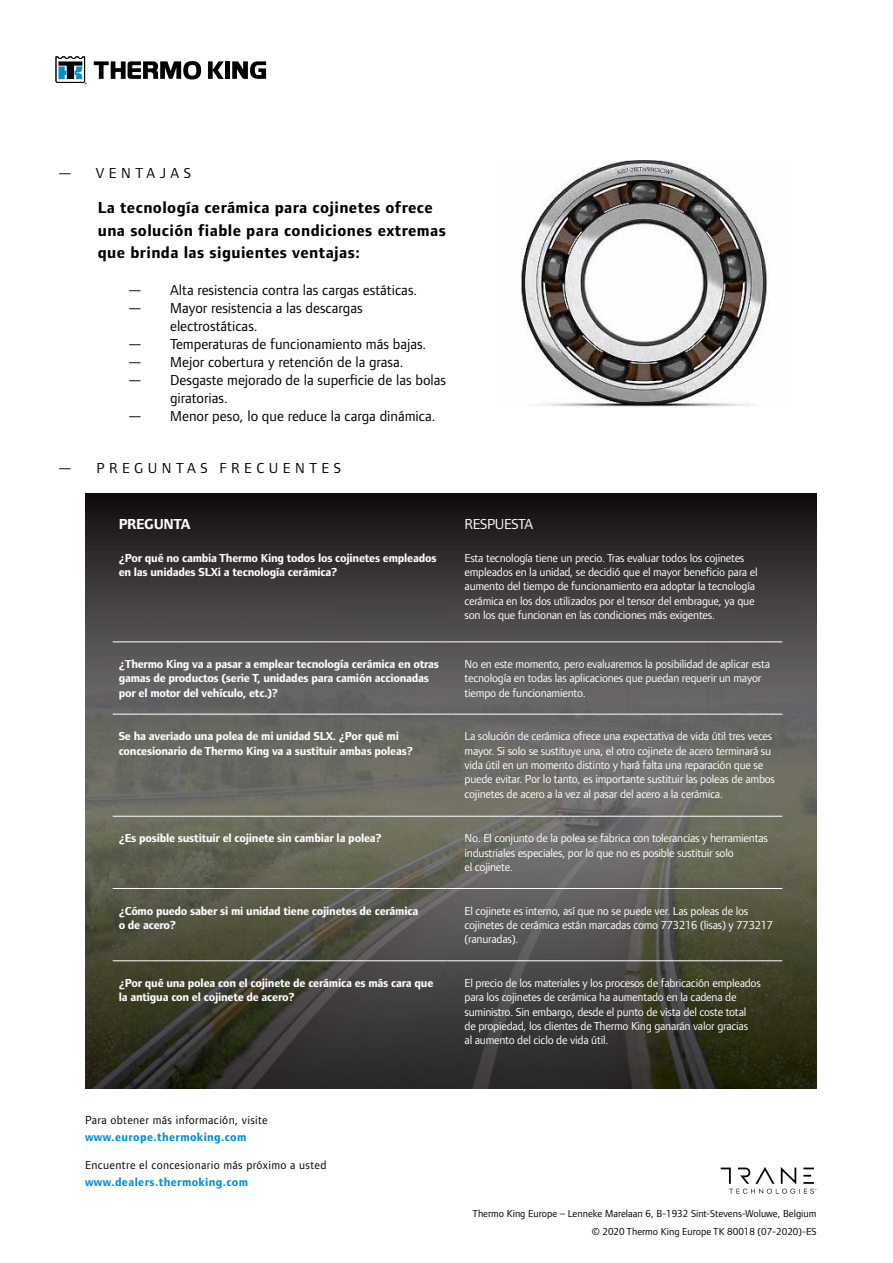
<style>
.page{position:relative;width:893px;height:1263px;background:#fff}
.page>*{position:absolute;margin:0;border:0;box-sizing:border-box;transform-origin:0 0}
.t1{font:700 16.5px/22.5px "Foundry Form Sans";letter-spacing:.025em;color:#000}
.t2{font:15px/18px "Foundry Form Sans";color:#000}
.t3{font:15px "Foundry Form Sans";letter-spacing:.3em;color:#000}
.t4{font:15px "Foundry Form Sans";letter-spacing:-.02em;color:#fff}
.t5{font:700 15px "Foundry Form Sans";letter-spacing:-.02em;color:#fff}
.t6{font:12px/14.4px "Foundry Form Sans";letter-spacing:-.02em;color:#fff}
.t7{font:700 12px/14.4px "Foundry Form Sans";letter-spacing:-.02em;color:#fff}
.t8{font:12px "Foundry Form Sans";letter-spacing:.03em;color:#000}
.t9{font:700 12px "Foundry Form Sans";letter-spacing:.03em;color:#0090d2}
.t10{font:10.5px/18px "Foundry Form Sans";color:#000;text-align:right}
</style>
<div class="page">
<svg style="left:85px;top:493px;width:731px;height:596px;background:#4e4c47"></svg>
<img style="left:521px;top:160px;width:249px;height:247px">
<hr style="left:113px;top:642px;width:335px;height:1px;background:#fff">
<hr style="left:448px;top:642px;width:334px;height:1px;background:#fff">
<hr style="left:113px;top:714px;width:335px;height:1px;background:#fff">
<hr style="left:448px;top:714px;width:334px;height:1px;background:#fff">
<hr style="left:113px;top:816px;width:335px;height:1px;background:#fff">
<hr style="left:448px;top:816px;width:334px;height:1px;background:#fff">
<hr style="left:113px;top:888px;width:335px;height:1px;background:#fff">
<hr style="left:448px;top:888px;width:334px;height:1px;background:#fff">
<hr style="left:113px;top:960px;width:335px;height:1px;background:#fff">
<hr style="left:448px;top:960px;width:334px;height:1px;background:#fff">
<svg style="left:94px;top:61px;width:107px;height:18px"></svg>
<svg style="left:208px;top:61px;width:16px;height:18px"></svg>
<div style="left:225px;top:61px;width:5px;height:18px;background:#000"></div>
<svg style="left:232px;top:61px;width:34px;height:18px"></svg>
<svg style="left:56px;top:56px;width:31px;height:29px"></svg>
<svg style="left:721px;top:1167px;width:95px;height:27px"></svg>
<p class="t3" style="left:57px;top:164px;width:135px">— VENTAJAS</p>
<h1 class="t1" style="left:98px;top:197px;width:350px">La tecnología cerámica para cojinetes ofrece una solución fiable para condiciones extremas que brinda las siguientes ventajas:</h1>
<p class="t2" style="left:128px;top:281px;width:291px">— Alta resistencia contra las cargas estáticas.</p>
<p class="t2" style="left:170px;top:299px;width:194px;text-indent:-43px">— Mayor resistencia a las descargas electrostáticas.</p>
<p class="t2" style="left:128px;top:335px;width:300px">— Temperaturas de funcionamiento más bajas.</p>
<p class="t2" style="left:128px;top:353px;width:278px">— Mejor cobertura y retención de la grasa.</p>
<p class="t2" style="left:170px;top:371px;width:277px;text-indent:-43px">— Desgaste mejorado de la superficie de las bolas giratorias.</p>
<p class="t2" style="left:128px;top:407px;width:310px">— Menor peso, lo que reduce la carga dinámica.</p>
<p class="t3" style="left:57px;top:459px;width:285px">— PREGUNTAS FRECUENTES</p>
<p class="t5" style="left:119px;top:515px;width:73px">PREGUNTA</p>
<p class="t4" style="left:465px;top:515px;width:70px">RESPUESTA</p>
<p class="t7" style="left:119px;top:550px;width:319px">¿Por qué no cambia Thermo King todos los cojinetes empleados en las unidades SLXi a tecnología cerámica?</p>
<p class="t6" style="left:465px;top:550px;width:295px">Esta tecnología tiene un precio. Tras evaluar todos los cojinetes empleados en la unidad, se decidió que el mayor beneficio para el aumento del tiempo de funcionamiento era adoptar la tecnología cerámica en los dos utilizados por el tensor del embrague, ya que son los que funcionan en las condiciones más exigentes.</p>
<p class="t7" style="left:119px;top:657px;width:322px">¿Thermo King va a pasar a emplear tecnología cerámica en otras gamas de productos (serie T, unidades para camión accionadas por el motor del vehículo, etc.)?</p>
<p class="t6" style="left:465px;top:657px;width:307px">No en este momento, pero evaluaremos la posibilidad de aplicar esta tecnología en todas las aplicaciones que puedan requerir un mayor tiempo de funcionamiento.</p>
<p class="t7" style="left:119px;top:729px;width:296px">Se ha averiado una polea de mi unidad SLX. ¿Por qué mi concesionario de Thermo King va a sustituir ambas poleas?</p>
<p class="t6" style="left:465px;top:729px;width:312px">La solución de cerámica ofrece una expectativa de vida útil tres veces mayor. Si solo se sustituye una, el otro cojinete de acero terminará su vida útil en un momento distinto y hará falta una reparación que se puede evitar. Por lo tanto, es importante sustituir las poleas de ambos cojinetes de acero a la vez al pasar del acero a la cerámica.</p>
<p class="t7" style="left:119px;top:831px;width:265px">¿Es posible sustituir el cojinete sin cambiar la polea?</p>
<p class="t6" style="left:465px;top:831px;width:305px">No. El conjunto de la polea se fabrica con tolerancias y herramientas industriales especiales, por lo que no es posible sustituir solo<br>el cojinete.</p>
<p class="t7" style="left:119px;top:903px;width:301px">¿Cómo puedo saber si mi unidad tiene cojinetes de cerámica o de acero?</p>
<p class="t6" style="left:465px;top:903px;width:310px">El cojinete es interno, así que no se puede ver. Las poleas de los cojinetes de cerámica están marcadas como 773216 (lisas) y 773217 (ranuradas).</p>
<p class="t7" style="left:119px;top:976px;width:316px">¿Por qué una polea con el cojinete de cerámica es más cara que la antigua con el cojinete de acero?</p>
<p class="t6" style="left:465px;top:975px;width:298px">El precio de los materiales y los procesos de fabricación empleados para los cojinetes de cerámica ha aumentado en la cadena de suministro. Sin embargo, desde el punto de vista del coste total<br>de propiedad, los clientes de Thermo King ganarán valor gracias<br>al aumento del ciclo de vida útil.</p>
<p class="t8" style="left:85px;top:1113px;width:184px">Para obtener más información, visite</p>
<p class="t9" style="left:85px;top:1130px;width:163px">www.europe.thermoking.com</p>
<p class="t8" style="left:85px;top:1158px;width:243px">Encuentre el concesionario más próximo a usted</p>
<p class="t9" style="left:85px;top:1175px;width:165px">www.dealers.thermoking.com</p>
<p class="t10" style="left:473px;top:1204px;width:345px">Thermo King Europe – Lenneke Marelaan 6, B-1932 Sint-Stevens-Woluwe, Belgium © 2020 Thermo King Europe TK 80018 (07-2020)-ES</p>
</div>
